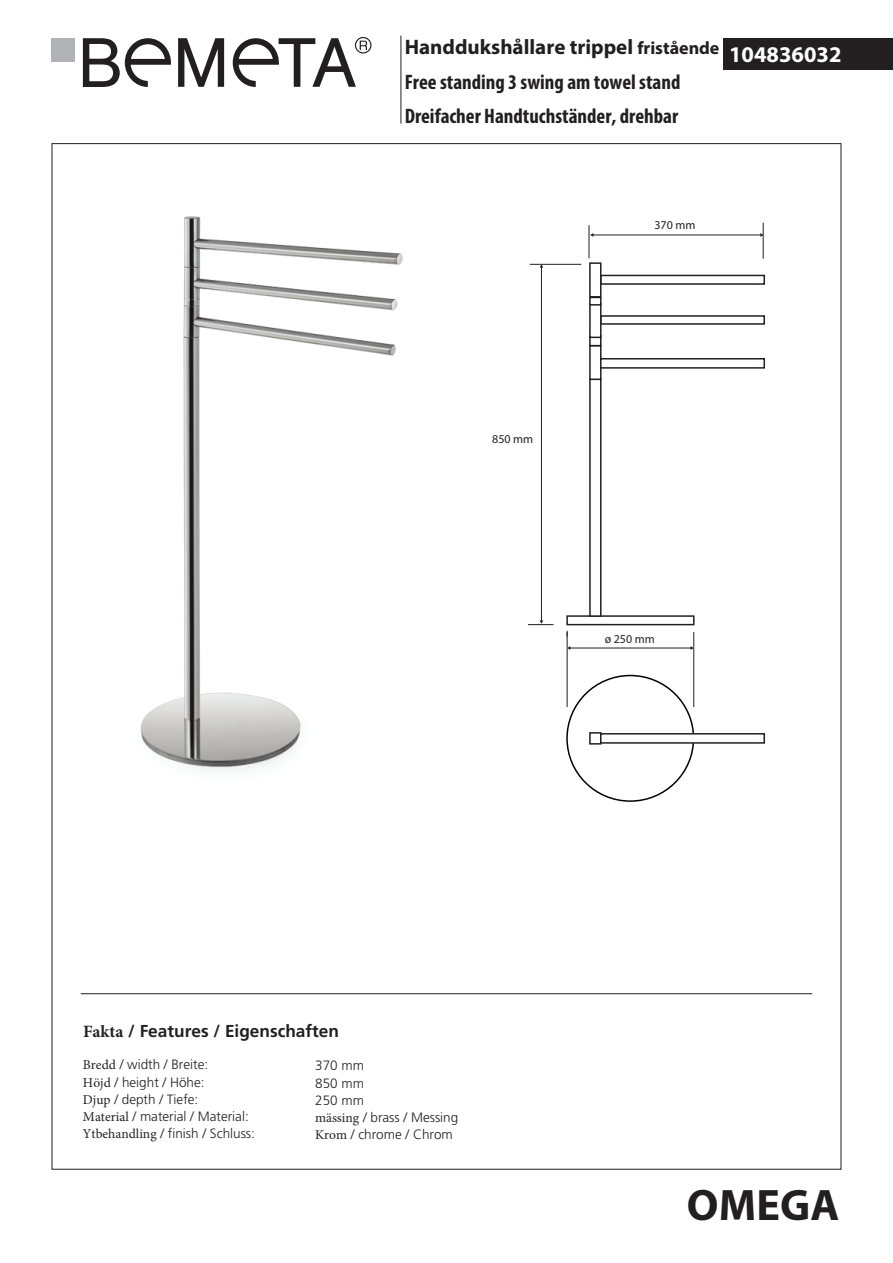
<style>
.page{position:relative;width:893px;height:1263px;background:#fff}
.page>*{position:absolute;margin:0;border:0;box-sizing:border-box;transform-origin:0 0}
.t1{font:700 44.25px "Myriad Pro";letter-spacing:.005em;color:#231f20}
.t2{font:700 22.5px "Myriad Pro";color:#fff}
.t3{font:700 condensed 21px/35px "Myriad Pro";color:#231f20}
.t4{font:700 17.25px "Frutiger CE";color:#231f20}
.t5{font:300 13.5px/17.2px "Frutiger CE";color:#231f20}
.t6{font:12px "Myriad Pro";color:#231f20}
.s1{font-stretch:normal}
.s2{font-stretch:normal;font-size:18px}
.s3{font-family:"Minion Pro"}
.s4{font-family:"Minion Pro";font-weight:400}
</style>
<div class="page">
<div style="left:724px;top:38px;width:169px;height:32px;background:#231f20"></div>
<svg style="left:178px;top:38px;width:46px;height:49px"></svg>
<svg style="left:83px;top:38px;width:88px;height:49px"></svg>
<div style="left:51px;top:38px;width:23px;height:24px;background:#b1b2b6"></div>
<svg style="left:233px;top:37px;width:138px;height:50px"></svg>
<hr style="left:401px;top:36px;width:1px;height:88px;background:#231f20">
<img style="left:140px;top:216px;width:263px;height:554px">
<div style="left:566px;top:615px;width:128px;height:10px;background:#fff;border:2px solid #231f20"></div>
<div style="left:589px;top:379px;width:12px;height:238px;background:#fff;border:2px solid #231f20"></div>
<div style="left:589px;top:345px;width:12px;height:35px;background:#fff;border:2px solid #231f20"></div>
<svg style="left:589px;top:338px;width:12px;height:8px"></svg>
<div style="left:600px;top:275px;width:165px;height:10px;background:#fff;border:2px solid #231f20"></div>
<div style="left:600px;top:315px;width:165px;height:10px;background:#fff;border:2px solid #231f20"></div>
<div style="left:600px;top:358px;width:165px;height:11px;background:#fff;border:2px solid #231f20"></div>
<hr style="left:567px;top:631px;width:1px;height:76px;background:#231f20">
<hr style="left:693px;top:632px;width:1px;height:75px;background:#231f20">
<hr style="left:570px;top:648px;width:121px;height:1px;background:#231f20">
<svg style="left:690px;top:646px;width:4px;height:4px"></svg>
<hr style="left:530px;top:264px;width:51px;height:1px;background:#231f20">
<hr style="left:541px;top:267px;width:1px;height:354px;background:#231f20">
<svg style="left:528px;top:620px;width:26px;height:5px"></svg>
<div style="left:589px;top:303px;width:12px;height:35px;background:#fff;border:2px solid #231f20"></div>
<div style="left:589px;top:297px;width:12px;height:9px;background:#fff;border:2px solid #231f20"></div>
<div style="left:589px;top:262px;width:12px;height:36px;background:#fff;border:2px solid #231f20"></div>
<div style="left:589px;top:732px;width:12px;height:13px;background:#fff;border:2px solid #231f20"></div>
<hr style="left:589px;top:225px;width:1px;height:33px;background:#231f20">
<hr style="left:763px;top:223px;width:1px;height:36px;background:#231f20">
<hr style="left:593px;top:235px;width:168px;height:1px;background:#231f20">
<svg style="left:760px;top:233px;width:4px;height:4px"></svg>
<div style="left:600px;top:733px;width:165px;height:11px;background:#fff;border:2px solid #231f20"></div>
<hr style="left:81px;top:993px;width:731px;height:1px;background:#231f20">
<h3 class="t3" style="left:405px;top:29px;width:316px"><span class="s1">Handdukshållare trippel</span> <span class="s2">fristående<br></span>Free standing 3 swing am towel stand<br>Dreifacher Handtuchständer, drehbar</h3>
<h2 class="t2" style="left:729px;top:40px;width:114px">104836032</h2>
<p class="t6" style="left:654px;top:217px;width:43px">370 mm</p>
<p class="t6" style="left:492px;top:431px;width:43px">850 mm</p>
<p class="t6" style="left:605px;top:631px;width:52px">ø 250 mm</p>
<p class="t4" style="left:83px;top:1021px;width:258px"><span class="s3">Fakta</span> / Features / Eigenschaften</p>
<p class="t5" style="left:315px;top:1057px;width:50px;text-align:justify">370 mm 850 mm 250 mm</p>
<p class="t5" style="left:83px;top:1056px;width:173px"><span class="s4">Bredd</span> / width / Breite:<br><span class="s4">Höjd</span> / height / Höhe:<br><span class="s4">Djup</span> / depth / Tiefe:<br><span class="s4">Material</span> / material / Material:<br><span class="s4">Ytbehandling</span> / finish / Schluss:</p>
<p class="t5" style="left:315px;top:1108px;width:145px"><span class="s4">mässing</span> / brass / Messing<br><span class="s4">Krom</span> / chrome / Chrom</p>
<h1 class="t1" style="left:687px;top:1176px;width:154px">OMEGA</h1>
</div>
